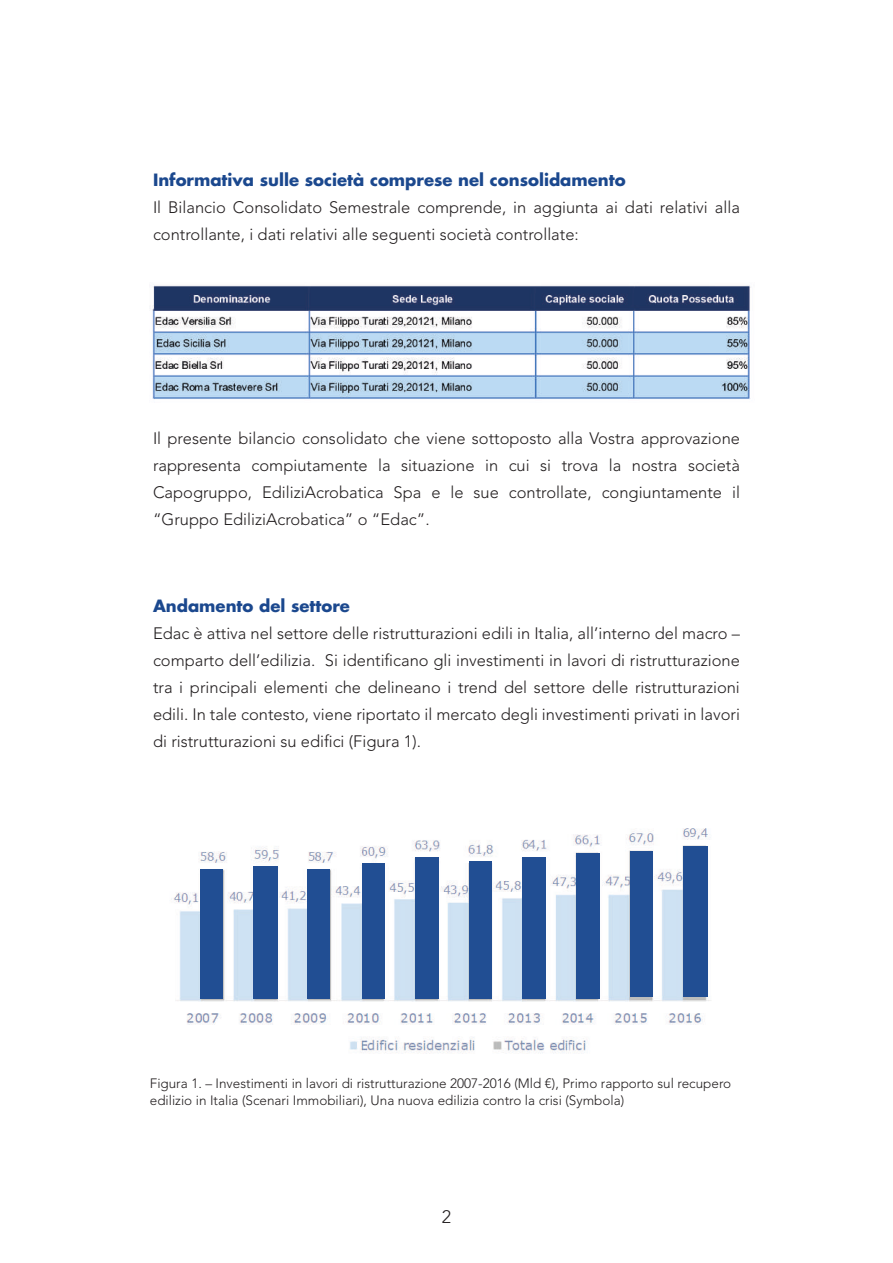
<style>
.page{position:relative;width:893px;height:1263px;background:#fff}
.page>*{position:absolute;margin:0;border:0;box-sizing:border-box;transform-origin:0 0}
.t1{font:300 18px "Avenir LT Std";color:#231f20}
.t2{font:300 16.5px/27px "Avenir LT Std";color:#231f20;text-align:justify}
.t3{font:700 16.5px "Futura";color:#1b488e}
.t4{font:300 13.5px/16.2px "Avenir LT Std";color:#231f20}
</style>
<div class="page">
<img style="left:171px;top:828px;width:540px;height:226px">
<div style="left:683px;top:846px;width:24px;height:151px;background:#214e93"></div>
<div style="left:630px;top:851px;width:22px;height:146px;background:#214e93"></div>
<div style="left:576px;top:853px;width:24px;height:146px;background:#214e93"></div>
<div style="left:522px;top:857px;width:24px;height:142px;background:#214e93"></div>
<div style="left:469px;top:861px;width:22px;height:138px;background:#214e93"></div>
<div style="left:415px;top:857px;width:24px;height:142px;background:#214e93"></div>
<div style="left:362px;top:864px;width:23px;height:135px;background:#214e93"></div>
<div style="left:308px;top:869px;width:22px;height:130px;background:#214e93"></div>
<div style="left:253px;top:867px;width:25px;height:132px;background:#214e93"></div>
<div style="left:201px;top:869px;width:22px;height:129px;background:#214e93"></div>
<img style="left:152px;top:285px;width:599px;height:114px">
<p class="t3" style="left:153px;top:169px;width:474px">Informativa sulle società comprese nel consolidamento</p>
<p class="t2" style="left:153px;top:194px;width:588px">Il Bilancio Consolidato Semestrale comprende, in aggiunta ai dati relativi alla controllante, i dati relativi alle seguenti società controllate:</p>
<p class="t2" style="left:153px;top:425px;width:588px">Il presente bilancio consolidato che viene sottoposto alla Vostra approvazione rappresenta compiutamente la situazione in cui si trova la nostra società Capogruppo, EdiliziAcrobatica Spa e le sue controllate, congiuntamente il “Gruppo EdiliziAcrobatica” o “Edac”.</p>
<p class="t3" style="left:153px;top:595px;width:198px">Andamento del settore</p>
<p class="t2" style="left:153px;top:620px;width:588px">Edac è attiva nel settore delle ristrutturazioni edili in Italia, all’interno del macro – comparto dell’edilizia. Si identificano gli investimenti in lavori di ristrutturazione tra i principali elementi che delineano i trend del settore delle ristrutturazioni edili. In tale contesto, viene riportato il mercato degli investimenti privati in lavori di ristrutturazioni su edifici (Figura 1).</p>
<p class="t4" style="left:150px;top:1076px;width:583px">Figura 1. – Investimenti in lavori di ristrutturazione 2007-2016 (Mld €), Primo rapporto sul recupero edilizio in Italia (Scenari Immobiliari), Una nuova edilizia contro la crisi (Symbola)</p>
<p class="t1" style="left:442px;top:1206px;width:11px">2</p>
</div>
